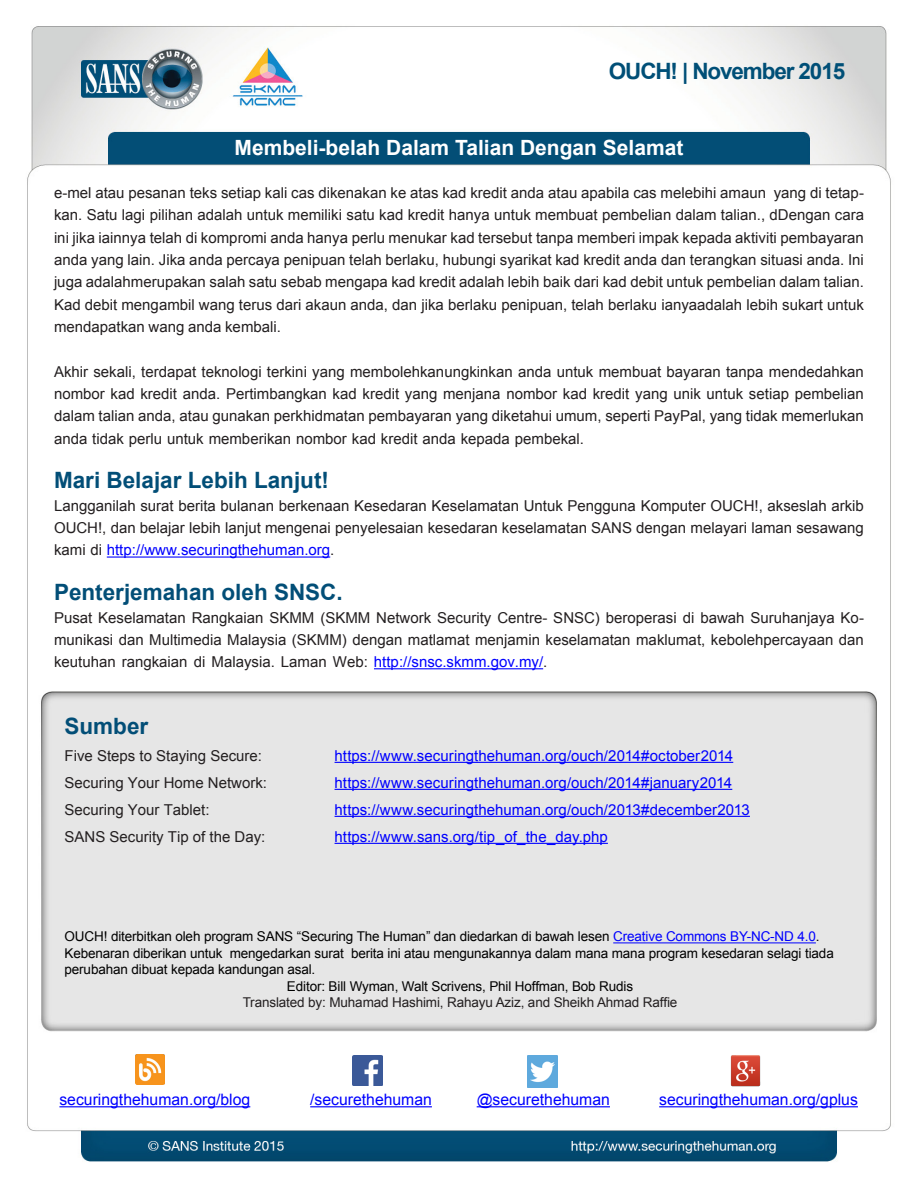
<style>
.page{position:relative;width:918px;height:1188px;background:#fff}
.page>*{position:absolute;margin:0;border:0;box-sizing:border-box;transform-origin:0 0}
.MainText{font:700 22.5px "Arial";color:#024e77}
.t1{font:700 22.5px "Arial";letter-spacing:-.05em;color:#004f77}
.t2{font:700 21px "Arial";color:#fff}
.t3{font:15.75px "Arial";color:#00f}
.MainText-2{font:15px/22.4px "Arial";color:#231f20;text-align:justify}
.t4{font:15px "Arial";letter-spacing:.005em;color:#00f}
.t5{font:13.5px/16.5px "Arial";letter-spacing:-.01em;color:#000}
.t6{font:13.5px "Arial";letter-spacing:-.01em;color:#231f20}
.s1{color:#00f}
</style>
<div class="page">
<img style="left:27px;top:26px;width:864px;height:1136px">
<hr style="left:107px;top:557px;width:223px;height:1px;background:#00f">
<hr style="left:374px;top:668px;width:169px;height:1px;background:#00f">
<hr style="left:613px;top:942px;width:203px;height:1px;background:#00f">
<hr style="left:335px;top:762px;width:398px;height:1px;background:#00f">
<hr style="left:335px;top:789px;width:397px;height:1px;background:#00f">
<hr style="left:335px;top:816px;width:415px;height:1px;background:#00f">
<hr style="left:335px;top:843px;width:273px;height:1px;background:#00f">
<img style="left:135px;top:1054px;width:30px;height:30px">
<hr style="left:59px;top:1106px;width:191px;height:1px;background:#00f">
<img style="left:353px;top:1055px;width:29px;height:30px">
<hr style="left:310px;top:1106px;width:122px;height:1px;background:#00f">
<img style="left:527px;top:1055px;width:30px;height:32px">
<hr style="left:477px;top:1106px;width:133px;height:1px;background:#00f">
<img style="left:730px;top:1054px;width:30px;height:32px">
<hr style="left:659px;top:1106px;width:199px;height:1px;background:#00f">
<h1 class="t1" style="left:609px;top:56px;width:238px">OUCH! | November 2015</h1>
<h2 class="t2" style="left:235px;top:134px;width:450px">Membeli-belah Dalam Talian Dengan Selamat</h2>
<p class="MainText-2" style="left:54px;top:182px;width:714px">-e mel atau pesanan teks setiap kali cas dikenakan ke atas kad kredit anda atau apabila cas melebihi amaun</p>
<p class="MainText-2" style="left:54px;top:226px;width:811px">ini jika iainnya telah di kompromi anda hanya perlu menukar kad tersebut tanpa memberi impak kepada aktiviti pembayaran anda yang lain. Jika anda percaya penipuan telah berlaku, hubungi syarikat kad kredit anda dan terangkan situasi anda. Ini juga adalahmerupakan salah satu sebab mengapa kad kredit adalah lebih baik dari kad debit untuk pembelian dalam talian.<br>Kad debit mengambil wang terus dari akaun anda, dan jika berlaku penipuan, telah berlaku ianyaadalah lebih sukart untuk mendapatkan wang anda kembali.</p>
<p class="MainText-2" style="left:54px;top:360px;width:811px">Akhir sekali, terdapat teknologi terkini yang membolehkanungkinkan anda untuk membuat bayaran tanpa mendedahkan nombor kad kredit anda. Pertimbangkan kad kredit yang menjana nombor kad kredit yang unik untuk setiap pembelian dalam talian anda, atau gunakan perkhidmatan pembayaran yang diketahui umum, seperti PayPal, yang tidak memerlukan anda tidak perlu untuk memberikan nombor kad kredit anda kepada pembekal.</p>
<p class="MainText" style="left:54px;top:466px;width:277px">Mari Belajar Lebih Lanjut!</p>
<p class="MainText-2" style="left:54px;top:494px;width:811px">Langganilah surat berita bulanan berkenaan Kesedaran Keselamatan Untuk Pengguna Komputer OUCH ,! akseslah arkib OUCH ,! dan belajar lebih lanjut mengenai penyelesaian kesedaran keselamatan SANS dengan melayari laman sesawang kami di <span class="s1">http://www.securingthehuman.org</span>.</p>
<p class="MainText" style="left:54px;top:577px;width:290px">Penterjemahan oleh SNSC.</p>
<p class="MainText-2" style="left:54px;top:629px;width:811px">munikasi dan Multimedia Malaysia (SKMM) dengan matlamat menjamin keselamatan maklumat, kebolehpercayaan dan</p>
<p class="MainText-2" style="left:774px;top:182px;width:92px">yang di tetap-</p>
<p class="MainText-2" style="left:54px;top:204px;width:812px">kan. Satu lagi pilihan adalah untuk memiliki satu kad kredit hanya untuk membuat pembelian dalam talian., dDengan cara</p>
<p class="MainText-2" style="left:54px;top:606px;width:811px">Pusat Keselamatan Rangkaian SKMM (SKMM Network Security Centre- SNSC) beroperasi di bawah Suruhanjaya Ko-</p>
<p class="MainText-2" style="left:54px;top:651px;width:495px">keutuhan rangkaian di Malaysia. Laman Web: <span class="s1">http://snsc.skmm.gov.my/</span>.</p>
<p class="MainText" style="left:65px;top:711px;width:85px">Sumber</p>
<p class="MainText-2" style="left:65px;top:744px;width:199px">Five Steps to Staying Secure:</p>
<p class="t4" style="left:335px;top:746px;width:400px">https://www.securingthehuman.org/ouch/2014#october2014</p>
<p class="MainText-2" style="left:65px;top:771px;width:204px">Securing Your Home Network:</p>
<p class="t4" style="left:335px;top:773px;width:399px">https://www.securingthehuman.org/ouch/2014#january2014</p>
<p class="MainText-2" style="left:65px;top:798px;width:147px">Securing Your Tablet:</p>
<p class="t4" style="left:335px;top:800px;width:417px">https://www.securingthehuman.org/ouch/2013#december2013</p>
<p class="MainText-2" style="left:65px;top:825px;width:202px">SANS Security Tip of the Day:</p>
<p class="t4" style="left:335px;top:827px;width:275px">https://www.sans.org/tip_of_the_day.php</p>
<p class="t5" style="left:351px;top:929px;width:484px;text-indent:-286px">OUCH! diterbitkan oleh program SANS “Securing The Human” dan diedarkan di bawah lesen <span class="s1">Creative Commons BY-NC-ND 4.0</span>. berita ini atau mengunakannya dalam mana mana program kesedaran selagi tiada</p>
<p class="t5" style="left:65px;top:945px;width:252px">Kebenaran diberikan untuk<br>perubahan dibuat kepada kandungan asal.</p>
<p class="t5" style="left:287px;top:978px;width:348px">Editor: Bill Wyman, Walt Scrivens, Phil Hoffman, Bob Rudis</p>
<p class="t6" style="left:243px;top:994px;width:436px">Translated by: Muhamad Hashimi, Rahayu Aziz, and Sheikh Ahmad Raffie</p>
<p class="t5" style="left:230px;top:945px;width:116px">mengedarkan surat</p>
<p class="t3" style="left:59px;top:1089px;width:192px">securingthehuman.org/blog</p>
<p class="t3" style="left:310px;top:1089px;width:123px">/securethehuman</p>
<p class="t3" style="left:477px;top:1089px;width:135px">@securethehuman</p>
<p class="t3" style="left:659px;top:1089px;width:200px">securingthehuman.org/gplus</p>
</div>
